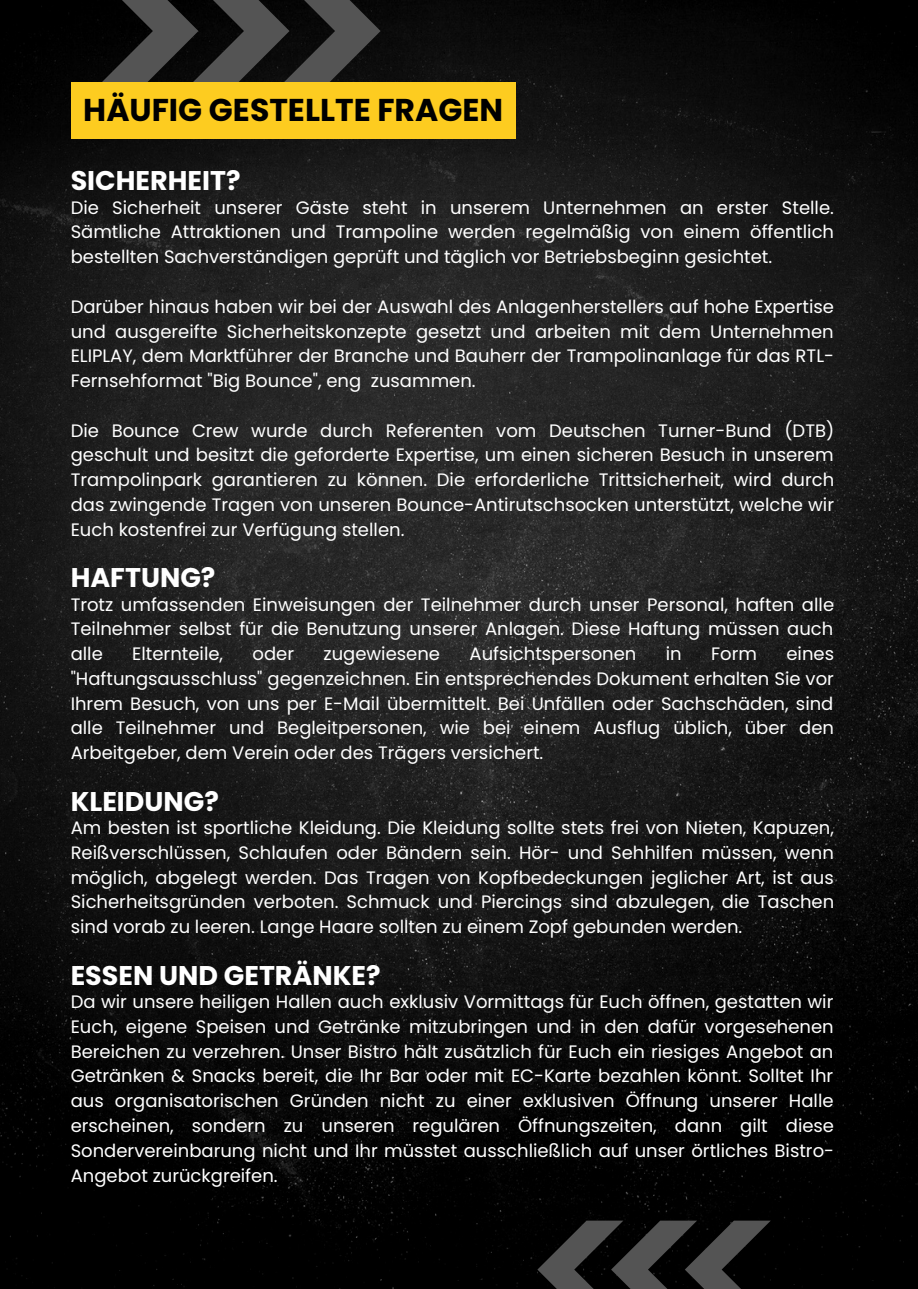
<style>
.page{position:relative;width:918px;height:1289px;background:#fff}
.page>*{position:absolute;margin:0;border:0;box-sizing:border-box;transform-origin:0 0}
.t1{font:700 31.5px "Poppins";color:#000}
.t2{font:700 27px "Poppins";color:#fff}
.t3{font:18px/24.8px "Poppins";color:#fff;text-align:justify}
</style>
<div class="page">
<img style="left:0;top:0;width:918px;height:1288px">
<svg style="left:537px;top:1220px;width:234px;height:68px;background:#272727"></svg>
<svg style="left:92px;top:0;width:289px;height:82px;background:#2b2b2b"></svg>
<div style="left:71px;top:82px;width:444px;height:57px;background:#fdcc20"></div>
<h1 class="t1" style="left:83px;top:92px;width:421px">HÄUFIG GESTELLTE FRAGEN</h1>
<h2 class="t2" style="left:71px;top:165px;width:171px">SICHERHEIT?</h2>
<p class="t3" style="left:71px;top:195px;width:765px">Die Sicherheit unserer Gäste steht in unserem Unternehmen an erster Stelle.<br>Sämtliche Attraktionen und Trampoline werden regelmäßig von einem öffentlich bestellten Sachverständigen geprüft und täglich vor Betriebsbeginn gesichtet.</p>
<p class="t3" style="left:71px;top:294px;width:765px">Darüber hinaus haben wir bei der Auswahl des Anlagenherstellers auf hohe Expertise und ausgereifte Sicherheitskonzepte gesetzt und arbeiten mit dem Unternehmen ELIPLAY, dem Marktführer der Branche und Bauherr der Trampolinanlage für das RTL-Fernsehformat "Big Bounce", eng zusammen.</p>
<p class="t3" style="left:71px;top:418px;width:765px">Die Bounce Crew wurde durch Referenten vom Deutschen Turner-Bund (DTB) geschult und besitzt die geforderte Expertise, um einen sicheren Besuch in unserem Trampolinpark garantieren zu können. Die erforderliche Trittsicherheit, wird durch das zwingende Tragen von unseren Bounce-Antirutschsocken unterstützt, welche wir Euch kostenfrei zur Verfügung stellen.</p>
<h2 class="t2" style="left:71px;top:562px;width:146px">HAFTUNG?</h2>
<p class="t3" style="left:71px;top:592px;width:765px">Trotz umfassenden Einweisungen der Teilnehmer durch unser Personal, haften alle Teilnehmer selbst für die Benutzung unserer Anlagen. Diese Haftung müssen auch alle</p>
<p class="t3" style="left:132px;top:641px;width:92px">Elternteile,</p>
<p class="t3" style="left:253px;top:641px;width:43px">oder</p>
<p class="t3" style="left:324px;top:641px;width:118px">zugewiesene</p>
<p class="t3" style="left:470px;top:641px;width:168px">Aufsichtspersonen</p>
<p class="t3" style="left:666px;top:641px;width:17px">in</p>
<p class="t3" style="left:711px;top:641px;width:47px">Form</p>
<p class="t3" style="left:71px;top:641px;width:765px;text-indent:716px">eines "Haftungsausschluss" gegenzeichnen. Ein entsprechendes Dokument erhalten Sie vor Ihrem Besuch, von uns per E-Mail übermittelt. Bei Unfällen oder Sachschäden, sind alle Teilnehmer und Begleitpersonen, wie bei einem Ausflug üblich, über den Arbeitgeber, dem Verein oder des Trägers versichert.</p>
<h2 class="t2" style="left:71px;top:785px;width:150px">KLEIDUNG?</h2>
<p class="t3" style="left:71px;top:815px;width:765px">Am besten ist sportliche Kleidung. Die Kleidung sollte stets frei von Nieten, Kapuzen, Reißverschlüssen, Schlaufen oder Bändern sein. Hör- und Sehhilfen müssen, wenn möglich, abgelegt werden. Das Tragen von Kopfbedeckungen jeglicher Art, ist aus Sicherheitsgründen verboten. Schmuck und Piercings sind abzulegen, die Taschen sind vorab zu leeren. Lange Haare sollten zu einem Zopf gebunden werden.</p>
<h2 class="t2" style="left:71px;top:959px;width:312px">ESSEN UND GETRÄNKE?</h2>
<p class="t3" style="left:71px;top:989px;width:765px">Da wir unsere heiligen Hallen auch exklusiv Vormittags für Euch öffnen, gestatten wir Euch, eigene Speisen und Getränke mitzubringen und in den dafür vorgesehenen Bereichen zu verzehren. Unser Bistro hält zusätzlich für Euch ein riesiges Angebot an Getränken &amp; Snacks bereit, die Ihr Bar oder mit EC-Karte bezahlen könnt. Solltet Ihr aus organisatorischen Gründen nicht zu einer exklusiven Öffnung unserer Halle erscheinen, sondern zu unseren regulären Öffnungszeiten, dann gilt diese Sondervereinbarung nicht und Ihr müsstet ausschließlich auf unser örtliches Bistro-Angebot zurückgreifen.</p>
</div>
